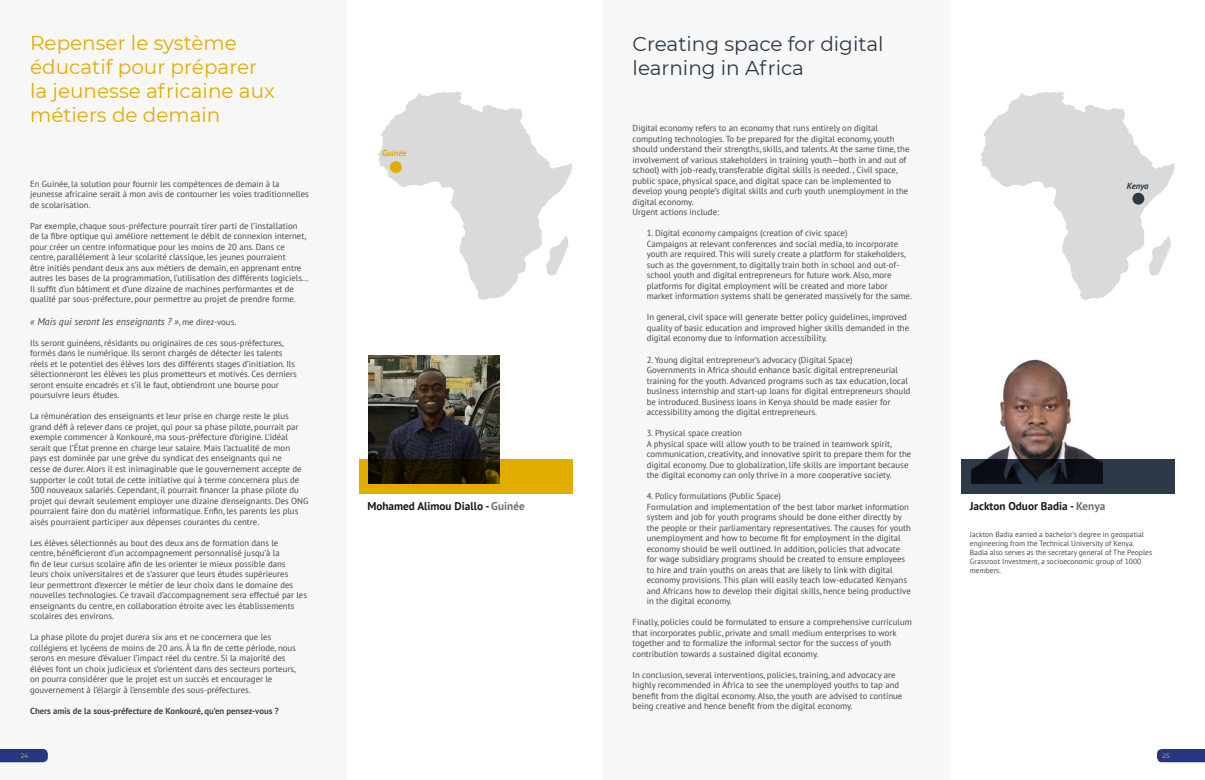
<style>
.page{position:relative;width:1205px;height:780px;background:#fff}
.page>*{position:absolute;margin:0;border:0;box-sizing:border-box;transform-origin:0 0}
.t1{font:20px/24px "Montserrat";color:#e2ac00}
.t2{font:20px/24px "Montserrat";color:#2c3a47}
.t3{font:700 11.25px "PT Sans";color:#171914}
.t4{font:italic 10px "PT Sans";color:#474746}
.t5{font:8.75px/10.5px "PT Sans";color:#474746}
.t6{font:700 8.75px "PT Sans";color:#474746}
.t7{font:italic 700 8.75px "PT Sans";color:#e2ac00}
.t8{font:italic 700 8.75px "PT Sans";letter-spacing:-.01em;color:#2c3a47}
.t9{font:7.5px/9px "PT Sans";color:#474746}
.t10{font:6.25px "Montserrat";color:#b8d15d}
.s1{font-style:normal;font-size:8.75px}
.s2{color:#706f6f}
</style>
<div class="page">
<div style="left:0;top:0;width:346px;height:780px;background:#f7f7f7"></div>
<div style="left:603px;top:0;width:347px;height:780px;background:#f7f7f7"></div>
<svg style="left:0;top:749px;width:48px;height:13px"></svg>
<svg style="left:1157px;top:749px;width:48px;height:13px"></svg>
<img style="left:369px;top:355px;width:131px;height:104px">
<svg style="left:359px;top:459px;width:213px;height:34px;background:#876700"></svg>
<svg style="left:378px;top:91px;width:195px;height:209px;fill:#dadada"></svg>
<svg style="left:546px;top:236px;width:23px;height:40px"></svg>
<div style="left:390px;top:161px;width:12px;height:12px;background:#e2ac00;border-radius:50%"></div>
<img style="left:987px;top:359px;width:110px;height:100px">
<svg style="left:961px;top:459px;width:214px;height:34px;background:#202a35"></svg>
<svg style="left:980px;top:91px;width:195px;height:209px;fill:#dadada"></svg>
<svg style="left:1148px;top:236px;width:23px;height:40px"></svg>
<div style="left:1132px;top:193px;width:12px;height:12px;background:#2c3a47;border-radius:50%"></div>
<h1 class="t1" style="left:30px;top:30px;width:246px">Repenser le système éducatif pour préparer la jeunesse africaine aux métiers de demain</h1>
<p class="t5" style="left:30px;top:178px;width:280px">En Guinée, la solution pour fournir les compétences de demain à la jeunesse africaine serait à mon avis de contourner les voies traditionnelles de scolarisation.</p>
<p class="t5" style="left:30px;top:220px;width:280px">Par exemple, chaque sous-préfecture pourrait tirer parti de l’installation de la fibre optique qui améliore nettement le débit de connexion internet, pour créer un centre informatique pour les moins de 20 ans. Dans ce centre, parallèlement à leur scolarité classique, les jeunes pourraient<br>être initiés pendant deux ans aux métiers de demain, en apprenant entre autres les bases de la programmation, l’utilisation des différents logiciels...<br>Il suffit d’un bâtiment et d’une dizaine de machines performantes et de qualité par sous-préfecture, pour permettre au projet de prendre forme.</p>
<p class="t4" style="left:30px;top:315px;width:208px">« Mais qui seront les enseignants ? »<span class="s1">, me direz-vous.</span></p>
<p class="t5" style="left:30px;top:337px;width:268px">Ils seront guinéens, résidants ou originaires de ces sous-préfectures, formés dans le numérique. Ils seront chargés de détecter les talents réels et le potentiel des élèves lors des différents stages d’initiation. Ils sélectionneront les élèves les plus prometteurs et motivés. Ces derniers seront ensuite encadrés et s’il le faut, obtiendront une bourse pour poursuivre leurs études.</p>
<p class="t5" style="left:30px;top:411px;width:280px">La rémunération des enseignants et leur prise en charge reste le plus grand défi à relever dans ce projet, qui pour sa phase pilote, pourrait par exemple commencer à Konkouré, ma sous-préfecture d’origine. L’idéal serait que l’État prenne en charge leur salaire. Mais l’actualité de mon pays est dominée par une grève du syndicat des enseignants qui ne<br>cesse de durer. Alors il est inimaginable que le gouvernement accepte de supporter le coût total de cette initiative qui à terme concernera plus de 300 nouveaux salariés. Cependant, il pourrait financer la phase pilote du projet qui devrait seulement employer une dizaine d’enseignants. Des ONG pourraient faire don du matériel informatique. Enfin, les parents les plus aisés pourraient participer aux dépenses courantes du centre.</p>
<p class="t5" style="left:30px;top:537px;width:278px">Les élèves sélectionnés au bout des deux ans de formation dans le<br>centre, bénéficieront d’un accompagnement personnalisé jusqu’à la<br>fin de leur cursus scolaire afin de les orienter le mieux possible dans<br>leurs choix universitaires et de s’assurer que leurs études supérieures<br>leur permettront d’exercer le métier de leur choix dans le domaine des nouvelles technologies. Ce travail d’accompagnement sera effectué par les enseignants du centre, en collaboration étroite avec les établissements scolaires des environs.</p>
<p class="t5" style="left:30px;top:631px;width:267px">La phase pilote du projet durera six ans et ne concernera que les collégiens et lycéens de moins de 20 ans. À la fin de cette période, nous serons en mesure d’évaluer l’impact réel du centre. Si la majorité des élèves font un choix judicieux et s’orientent dans des secteurs porteurs, on pourra considérer que le projet est un succès et encourager le gouvernement à l’élargir à l’ensemble des sous-préfectures.</p>
<p class="t6" style="left:30px;top:704px;width:250px">Chers amis de la sous-préfecture de Konkouré, qu’en pensez-vous ?</p>
<p class="t7" style="left:382px;top:147px;width:26px">Guinée</p>
<p class="t3" style="left:367px;top:499px;width:159px">Mohamed Alimou Diallo - <span class="s2">Guinée</span></p>
<h1 class="t2" style="left:632px;top:32px;width:253px">Creating space for digital learning in Africa</h1>
<p class="t5" style="left:632px;top:123px;width:278px">Digital economy refers to an economy that runs entirely on digital computing technologies. To be prepared for the digital economy, youth should understand their strengths, skills, and talents. At the same time, the involvement of various stakeholders in training youth—both in and out of school) with job-ready, transferable digital skills is needed. , Civil space, public space, physical space, and digital space can be implemented to develop young people’s digital skills and curb youth unemployment in the digital economy.<br>Urgent actions include:</p>
<p class="t5" style="left:647px;top:228px;width:267px">1. Digital economy campaigns (creation of civic space)<br>Campaigns at relevant conferences and social media, to incorporate youth are required. This will surely create a platform for stakeholders, such as the government, to digitally train both in school and out-of&shy;school youth and digital entrepreneurs for future work. Also, more platforms for digital employment will be created and more labor market information systems shall be generated massively for the same.</p>
<p class="t5" style="left:647px;top:312px;width:264px">In general, civil space will generate better policy guidelines, improved quality of basic education and improved higher skills demanded in the digital economy due to information accessibility.</p>
<p class="t5" style="left:647px;top:354px;width:265px">2. Young digital entrepreneur’s advocacy (Digital Space)<br>Governments in Africa should enhance basic digital entrepreneurial training for the youth. Advanced programs such as tax education, local business internship and start-up loans for digital entrepreneurs should be introduced. Business loans in Kenya should be made easier for accessibility among the digital entrepreneurs.</p>
<p class="t5" style="left:647px;top:427px;width:266px">3. Physical space creation<br>A physical space will allow youth to be trained in teamwork spirit, communication, creativity, and innovative spirit to prepare them for the digital economy. Due to globalization, life skills are important because the digital economy can only thrive in a more cooperative society.</p>
<p class="t5" style="left:647px;top:490px;width:266px">4. Policy formulations (Public Space)<br>Formulation and implementation of the best labor market information system and job for youth programs should be done either directly by the people or their parliamentary representatives. The causes for youth unemployment and how to become fit for employment in the digital economy should be well outlined. In addition, policies that advocate for wage subsidiary programs should be created to ensure employees to hire and train youths on areas that are likely to link with digital economy provisions. This plan will easily teach low-educated Kenyans and Africans how to develop their digital skills, hence being productive in the digital economy.</p>
<p class="t5" style="left:632px;top:616px;width:281px">Finally, policies could be formulated to ensure a comprehensive curriculum that incorporates public, private and small medium enterprises to work together and to formalize the informal sector for the success of youth contribution towards a sustained digital economy.</p>
<p class="t5" style="left:632px;top:669px;width:271px">In conclusion, several interventions, policies, training, and advocacy are highly recommended in Africa to see the unemployed youths to tap and benefit from the digital economy. Also, the youth are advised to continue being creative and hence benefit from the digital economy.</p>
<p class="t8" style="left:1127px;top:180px;width:23px">Kenya</p>
<p class="t3" style="left:970px;top:499px;width:137px">Jackton Oduor Badia - <span class="s2">Kenya</span></p>
<p class="t9" style="left:970px;top:529px;width:184px">Jackton Badia earned a bachelor’s degree in geospatial engineering from the Technical University of Kenya.<br>Badia also serves as the secretary general of The Peoples Grassroot Investment, a socioeconomic group of 1000 members.</p>
<p class="t10" style="left:21px;top:751px;width:9px">24</p>
<p class="t10" style="left:1162px;top:751px;width:9px">25</p>
</div>
